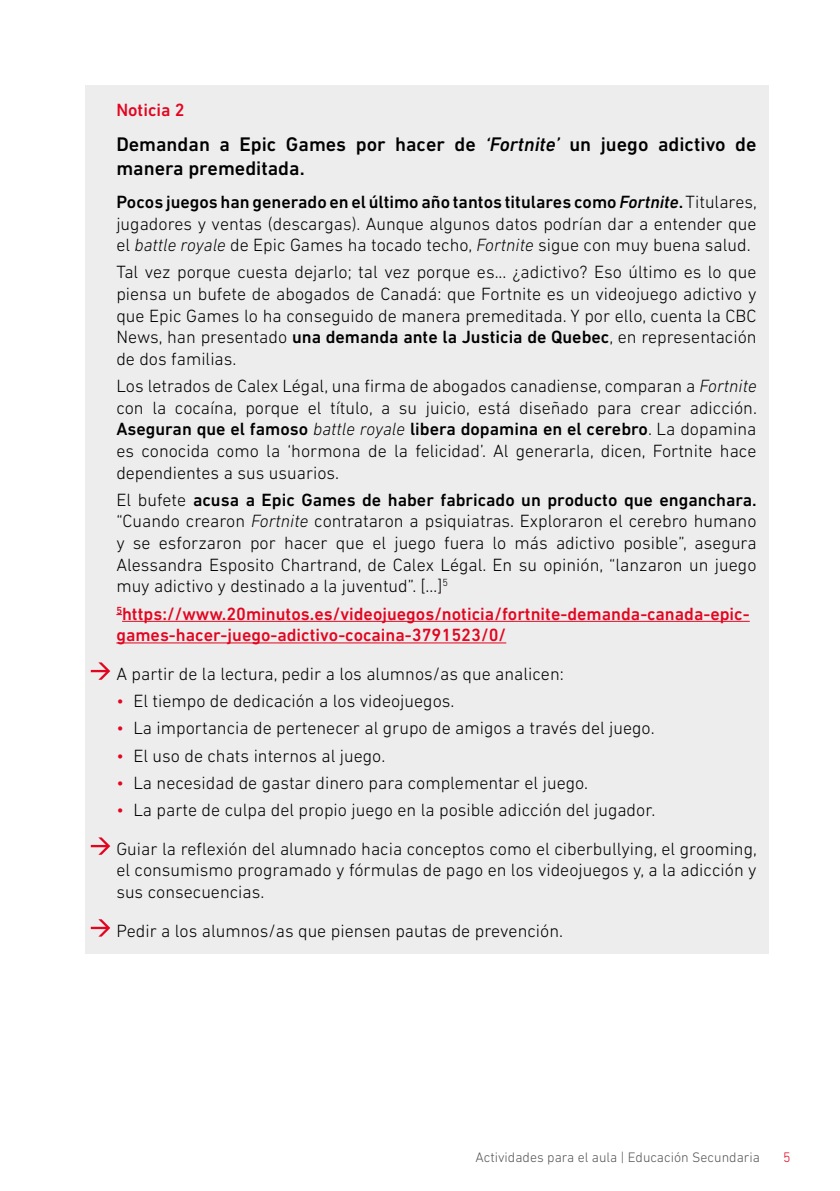
<style>
.page{position:relative;width:840px;height:1191px;background:#fff}
.page>*{position:absolute;margin:0;border:0;box-sizing:border-box;transform-origin:0 0}
.t1{font:500 20px/24px "DIN Next LT Pro";color:#000}
.t2{font:300 18px/21.6px "DIN Next LT Pro";color:#000;text-align:justify}
.t3{font:500 18px/21.6px "DIN Next LT Pro";color:#e30520}
.t4{font:300 14px "DIN Next LT Pro";color:#575756}
.t5{font:300 14px "DIN Next LT Pro";color:#e30520}
.s1{font-style:italic}
.s2{font-weight:500}
.s3{font-weight:500;font-style:italic}
.s4{color:#e30520}
</style>
<div class="page">
<div style="left:85px;top:85px;width:683px;height:868px;background:#ededed"></div>
<hr style="left:122px;top:621px;width:627px;height:1px;background:#e30520">
<hr style="left:116px;top:642px;width:390px;height:1px;background:#e30520">
<svg style="left:91px;top:662px;width:19px;height:18px"></svg>
<svg style="left:91px;top:837px;width:19px;height:17px"></svg>
<svg style="left:91px;top:919px;width:19px;height:17px"></svg>
<p class="t3" style="left:116px;top:99px;width:70px">Noticia 2</p>
<p class="t1" style="left:116px;top:132px;width:641px">Demandan a Epic Games por hacer de <span class="s1">‘Fortnite’</span> un juego adictivo de manera premeditada.</p>
<p class="t2" style="left:116px;top:191px;width:641px"><span class="s2">Pocos juegos han generado en el último año tantos titulares como</span> <span class="s3">Fortnite</span><span class="s2">.</span> Titulares, jugadores y ventas (descargas). Aunque algunos datos podrían dar a entender que el <span class="s1">battle royale</span> de Epic Games ha tocado techo, <span class="s1">Fortnite</span> sigue con muy buena salud.</p>
<p class="t2" style="left:116px;top:261px;width:641px">Tal vez porque cuesta dejarlo; tal vez porque es... ¿adictivo? Eso último es lo que piensa un bufete de abogados de Canadá: que Fortnite es un videojuego adictivo y que Epic Games lo ha conseguido de manera premeditada. Y por ello, cuenta la CBC News, han presentado <span class="s2">una demanda ante la Justicia de Quebec</span>, en representación de dos familias.</p>
<p class="t2" style="left:116px;top:375px;width:641px">Los letrados de Calex Légal, una firma de abogados canadiense, comparan a <span class="s1">Fortnite </span>con la cocaína, porque el título, a su juicio, está diseñado para crear adicción.<br><span class="s2">Aseguran que el famoso</span> <span class="s1">battle royale</span> <span class="s2">libera dopamina en el cerebro</span>. La dopamina es conocida como la ‘hormona de la felicidad’. Al generarla, dicen, Fortnite hace dependientes a sus usuarios.</p>
<p class="t2" style="left:116px;top:489px;width:641px">El bufete <span class="s2">acusa a Epic Games de haber fabricado un producto que enganchara. </span>“Cuando crearon <span class="s1">Fortnite</span> contrataron a psiquiatras. Exploraron el cerebro humano y se esforzaron por hacer que el juego fuera lo más adictivo posible”, asegura Alessandra Esposito Chartrand, de Calex Légal. En su opinión, “lanzaron un juego muy adictivo y destinado a la juventud”. […]<sup>5</sup></p>
<p class="t3" style="left:116px;top:602px;width:634px"><sup>5</sup>https://www.20minutos.es/videojuegos/noticia/fortnite-demanda-canada-epic&shy;games-hacer-juego-adictivo-cocaina-3791523/0/</p>
<p class="t2" style="left:116px;top:662px;width:449px">A partir de la lectura, pedir a los alumnos/as que analicen:</p>
<p class="t2" style="left:116px;top:690px;width:339px"><span class="s4">•</span> El tiempo de dedicación a los videojuegos.</p>
<p class="t2" style="left:116px;top:717px;width:539px"><span class="s4">•</span> La importancia de pertenecer al grupo de amigos a través del juego.</p>
<p class="t2" style="left:116px;top:744px;width:270px"><span class="s4">•</span> El uso de chats internos al juego.</p>
<p class="t2" style="left:116px;top:771px;width:473px"><span class="s4">•</span> La necesidad de gastar dinero para complementar el juego.</p>
<p class="t2" style="left:116px;top:790px;width:641px;line-height:38.6px"><span class="s4">•</span> La parte de culpa del propio juego en la posible adicción del jugador.<br>Guiar la reflexión del alumnado hacia conceptos como el ciberbullying, el grooming,</p>
<p class="t2" style="left:116px;top:859px;width:641px">el consumismo programado y fórmulas de pago en los videojuegos y, a la adicción y sus consecuencias.</p>
<p class="t2" style="left:116px;top:919px;width:448px">Pedir a los alumnos/as que piensen pautas de prevención.</p>
<p class="t4" style="left:475px;top:1149px;width:286px">Actividades para el aula | Educación Secundaria</p>
<p class="t5" style="left:782px;top:1149px;width:9px">5</p>
</div>
